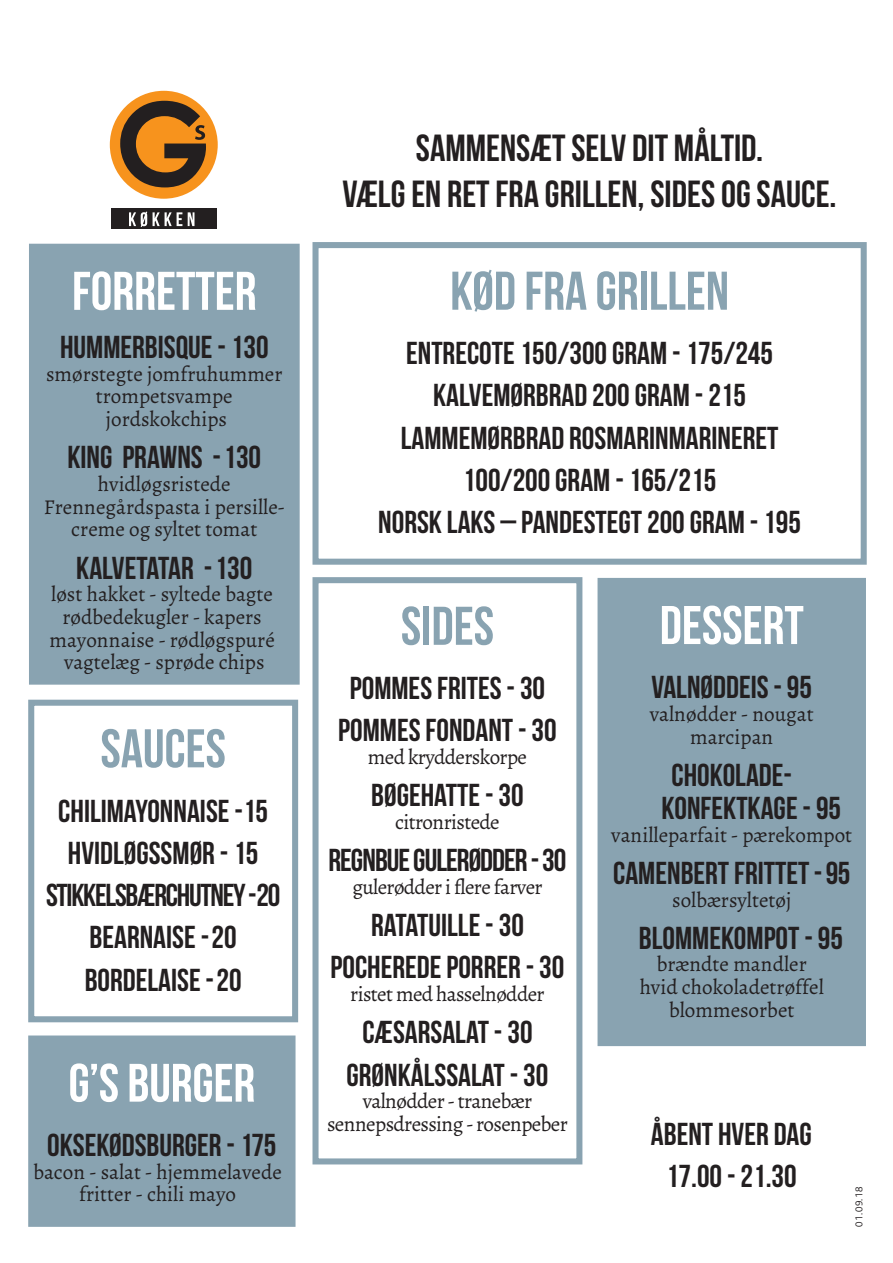
<style>
.page{position:relative;width:893px;height:1263px;background:#fff}
.page>*{position:absolute;margin:0;border:0;box-sizing:border-box;transform-origin:0 0}
.t1{font:54.3px "Bebas Neue";color:#89a3b1}
.t2{font:54.3px "Bebas Neue";color:#fff}
.t3{font:54px "Bebas Neue";color:#fff}
.t4{font:37.8px/45.3px "Bebas Neue";color:#231f20;text-align:center}
.t5{font:31.65px/42.3px "Bebas Neue";color:#231f20;text-align:center}
.t6{font:31.65px "Bebas Neue";letter-spacing:-.03em;color:#231f20}
.t7{font:21.15px/22.6px "Alegreya";color:#231f20;text-align:center}
.t8{font:21.15px/22.6px "Alegreya";letter-spacing:-.03em;color:#231f20;text-align:center}
.t9{font:300 10.5px "Bliss";color:#231f20}
</style>
<div class="page">
<div style="left:31px;top:246px;width:266px;height:436px;background:#89a3b1"></div>
<div style="left:29px;top:244px;width:271px;height:441px;border:5px solid #89a3b1"></div>
<div style="left:312px;top:242px;width:555px;height:323px;border:6px solid #89a3b1"></div>
<div style="left:312px;top:577px;width:270px;height:587px;border:6px solid #89a3b1"></div>
<div style="left:600px;top:580px;width:264px;height:464px;background:#89a3b1"></div>
<div style="left:597px;top:578px;width:269px;height:468px;border:5px solid #89a3b1"></div>
<div style="left:28px;top:700px;width:270px;height:322px;border:6px solid #89a3b1"></div>
<div style="left:110px;top:91px;width:108px;height:108px;background:#f7931d;border-radius:50%"></div>
<div style="left:111px;top:209px;width:105px;height:20px;background:#231f20"></div>
<svg style="left:153px;top:212px;width:29px;height:14px"></svg>
<svg style="left:188px;top:212px;width:6px;height:14px"></svg>
<svg style="left:120px;top:101px;width:86px;height:86px"></svg>
<svg style="left:129px;top:212px;width:18px;height:15px"></svg>
<div style="left:30px;top:1038px;width:263px;height:186px;background:#89a3b1"></div>
<div style="left:28px;top:1035px;width:268px;height:192px;border:5px solid #89a3b1"></div>
<h1 class="t2" style="left:72px;top:261px;width:186px">FORRETTER</h1>
<p class="t5" style="left:60px;top:326px;width:210px">HUMMERBISQUE - 130</p>
<p class="t7" style="left:46px;top:362px;width:238px">smørstegte jomfruhummer trompetsvampe jordskokchips</p>
<p class="t5" style="left:67px;top:436px;width:195px">KING PRAWNS - 130</p>
<p class="t7" style="left:44px;top:473px;width:242px">hvidløgsristede<br>Frennegårdspasta i persille&shy;creme og syltet tomat</p>
<p class="t5" style="left:76px;top:546px;width:178px">KALVETATAR - 130</p>
<p class="t7" style="left:50px;top:583px;width:227px">løst hakket - syltede bagte rødbedekugler - kapers mayonnaise - rødløgspuré vagtelæg - sprøde chips</p>
<h1 class="t1" style="left:100px;top:719px;width:127px">SAUCES</h1>
<p class="t5" style="left:46px;top:789px;width:236px">CHILIMAYONNAISE -15<br>HVIDLØGSSMØR - 15<br>STIKKELSBÆRCHUTNEY - 20<br>BEARNAISE - 20<br>BORDELAISE - 20</p>
<h2 class="t3" style="left:69px;top:1053px;width:188px">G’S BURGER</h2>
<p class="t5" style="left:47px;top:1123px;width:231px">OKSEKØDSBURGER - 175</p>
<p class="t7" style="left:33px;top:1160px;width:250px">bacon - salat - hjemmelavede fritter - chili mayo</p>
<p class="t4" style="left:343px;top:125px;width:495px">SAMMENSÆT SELV DIT MÅLTID.<br>VÆLG EN RET FRA GRILLEN, SIDES OG SAUCE.</p>
<h1 class="t1" style="left:450px;top:261px;width:280px">KØD FRA GRILLEN</h1>
<p class="t5" style="left:378px;top:331px;width:424px">ENTRECOTE 150/300 GRAM - 175/245<br>KALVEMØRBRAD 200 GRAM - 215<br>LAMMEMØRBRAD ROSMARINMARINERET<br>100/200 GRAM - 165/215<br>NORSK LAKS – PANDESTEGT 200 GRAM - 195</p>
<h1 class="t1" style="left:401px;top:596px;width:95px">SIDES</h1>
<p class="t5" style="left:338px;top:667px;width:220px">POMMES FRITES - 30<br>POMMES FONDANT - 30</p>
<p class="t8" style="left:368px;top:746px;width:161px">med krydderskorpe</p>
<p class="t5" style="left:371px;top:774px;width:154px">BØGEHATTE - 30</p>
<p class="t8" style="left:395px;top:811px;width:106px">citronristede</p>
<p class="t6" style="left:328px;top:843px;width:239px">REGNBUE GULERØDDER - 30</p>
<p class="t8" style="left:352px;top:876px;width:192px">gulerødder i flere farver</p>
<p class="t5" style="left:331px;top:904px;width:235px">RATATUILLE - 30<br>POCHEREDE PORRER - 30</p>
<p class="t8" style="left:350px;top:983px;width:196px">ristet med hasselnødder</p>
<p class="t5" style="left:347px;top:1011px;width:203px">CÆSARSALAT - 30<br>GRØNKÅLSSALAT - 30</p>
<p class="t8" style="left:327px;top:1090px;width:242px">valnødder - tranebær sennepsdressing - rosenpeber</p>
<h1 class="t2" style="left:660px;top:595px;width:146px">DESSERT</h1>
<p class="t5" style="left:651px;top:666px;width:162px">VALNØDDEIS - 95</p>
<p class="t7" style="left:650px;top:703px;width:165px">valnødder - nougat marcipan</p>
<p class="t5" style="left:662px;top:758px;width:181px;line-height:33px;text-align:left;text-indent:10px">CHOKOLADE-<br>KONFEKTKAGE - 95</p>
<p class="t7" style="left:611px;top:823px;width:242px">vanilleparfait - pærekompot</p>
<p class="t5" style="left:613px;top:851px;width:239px">CAMENBERT FRITTET - 95</p>
<p class="t7" style="left:672px;top:888px;width:121px">solbærsyltetøj</p>
<p class="t5" style="left:639px;top:916px;width:206px">BLOMMEKOMPOT - 95</p>
<p class="t7" style="left:640px;top:953px;width:186px">brændte mandler hvid chokoladetrøffel blommesorbet</p>
<p class="t5" style="left:651px;top:1112px;width:162px">ÅBENT HVER DAG<br>17.00 - 21.30</p>
<p class="t9" style="left:853px;top:1227px;width:42px;rotate:-90deg">01.09.18</p>
</div>
